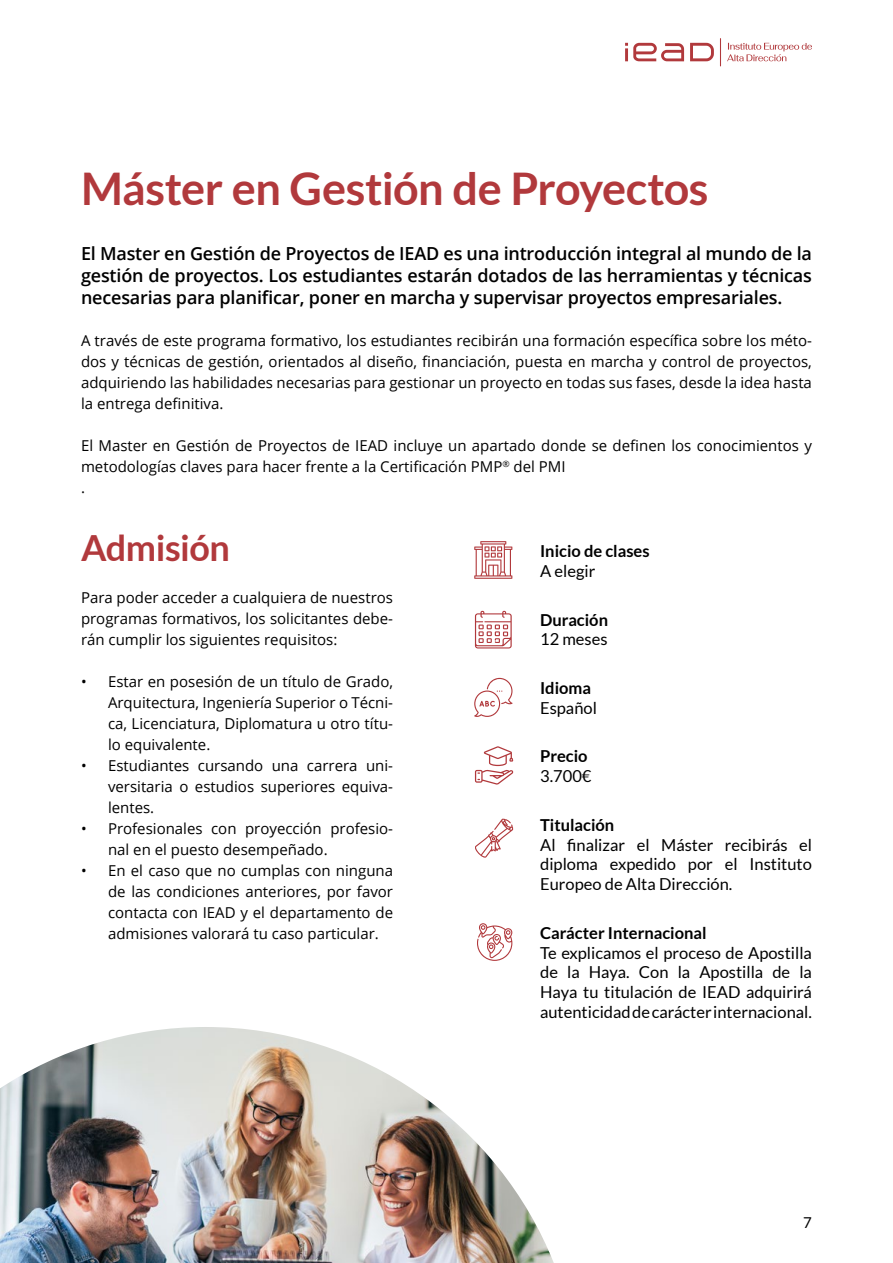
<style>
.page{position:relative;width:893px;height:1263px;background:#fff}
.page>*{position:absolute;margin:0;border:0;box-sizing:border-box;transform-origin:0 0}
.t1{font:700 45px "Lato";letter-spacing:-.01em;color:#b1393c}
.t2{font:700 36px "Lato";letter-spacing:-.015em;color:#b1393c}
.t3{font:600 18px/21.6px "Open Sans";letter-spacing:-.01em;color:#000;text-align:justify}
.t4{font:16.5px/19.8px "Lato";color:#000;text-align:justify}
.t5{font:700 16.5px "Lato";color:#000}
.t6{font:15px/21px "Open Sans";color:#000;text-align:justify}
.t7{font:15px "Lato";color:#000}
</style>
<div class="page">
<img style="left:0;top:1027px;width:554px;height:236px">
<svg style="left:475px;top:611px;width:37px;height:37px"></svg>
<svg style="left:474px;top:541px;width:38px;height:38px"></svg>
<svg style="left:475px;top:746px;width:38px;height:39px"></svg>
<svg style="left:477px;top:923px;width:35px;height:38px"></svg>
<svg style="left:475px;top:818px;width:38px;height:40px"></svg>
<svg style="left:474px;top:678px;width:38px;height:39px"></svg>
<svg style="left:625px;top:38px;width:187px;height:28px"></svg>
<h1 class="t1" style="left:81px;top:163px;width:629px">Máster en Gestión de Proyectos</h1>
<p class="t3" style="left:81px;top:243px;width:732px">El Master en Gestión de Proyectos de IEAD es una introducción integral al mundo de la gestión de proyectos. Los estudiantes estarán dotados de las herramientas y técnicas necesarias para planificar, poner en marcha y supervisar proyectos empresariales.</p>
<p class="t6" style="left:81px;top:330px;width:732px">A través de este programa formativo, los estudiantes recibirán una formación específica sobre los méto&shy;dos y técnicas de gestión, orientados al diseño, financiación, puesta en marcha y control de proyectos, adquiriendo las habilidades necesarias para gestionar un proyecto en todas sus fases, desde la idea hasta la entrega definitiva.</p>
<p class="t6" style="left:81px;top:435px;width:732px;text-align:left">El Master en Gestión de Proyectos de IEAD incluye un apartado donde se definen los conocimientos y metodologías claves para hacer frente a la Certificación PMP<sup>®</sup> del PMI<br>.</p>
<h2 class="t2" style="left:81px;top:528px;width:151px">Admisión</h2>
<p class="t6" style="left:81px;top:587px;width:314px">Para poder acceder a cualquiera de nuestros programas formativos, los solicitantes debe&shy;rán cumplir los siguientes requisitos:</p>
<p class="t6" style="left:108px;top:671px;width:287px;text-indent:-27px">• Estar en posesión de un título de Grado, Arquitectura, Ingeniería Superior o Técni&shy;ca, Licenciatura, Diplomatura u otro títu&shy;lo equivalente.</p>
<p class="t6" style="left:108px;top:755px;width:287px;text-indent:-27px">• Estudiantes cursando una carrera uni&shy;versitaria o estudios superiores equiva&shy;lentes.</p>
<p class="t6" style="left:108px;top:818px;width:287px;text-indent:-27px">• Profesionales con proyección profesio&shy;nal en el puesto desempeñado.</p>
<p class="t6" style="left:108px;top:860px;width:287px;text-indent:-27px">• En el caso que no cumplas con ninguna de las condiciones anteriores, por favor contacta con IEAD y el departamento de admisiones valorará tu caso particular.</p>
<p class="t5" style="left:540px;top:542px;width:111px">Inicio de clases</p>
<p class="t4" style="left:540px;top:561px;width:57px">A elegir</p>
<p class="t5" style="left:540px;top:610px;width:69px">Duración</p>
<p class="t4" style="left:540px;top:629px;width:69px">12 meses</p>
<p class="t5" style="left:540px;top:678px;width:52px">Idioma</p>
<p class="t4" style="left:540px;top:698px;width:58px">Español</p>
<p class="t5" style="left:540px;top:747px;width:49px">Precio</p>
<p class="t4" style="left:540px;top:766px;width:53px">3.700€</p>
<p class="t5" style="left:540px;top:815px;width:76px">Titulación</p>
<p class="t4" style="left:540px;top:834px;width:273px">Al finalizar el Máster recibirás el diploma expedido por el Instituto Europeo de Alta Dirección.</p>
<p class="t5" style="left:540px;top:923px;width:168px">Carácter Internacional</p>
<p class="t4" style="left:540px;top:942px;width:273px">Te explicamos el proceso de Apostilla de la Haya. Con la Apostilla de la Haya tu titulación de IEAD adquirirá autenticidad de carácter internacional.</p>
<p class="t7" style="left:803px;top:1214px;width:10px">7</p>
</div>
